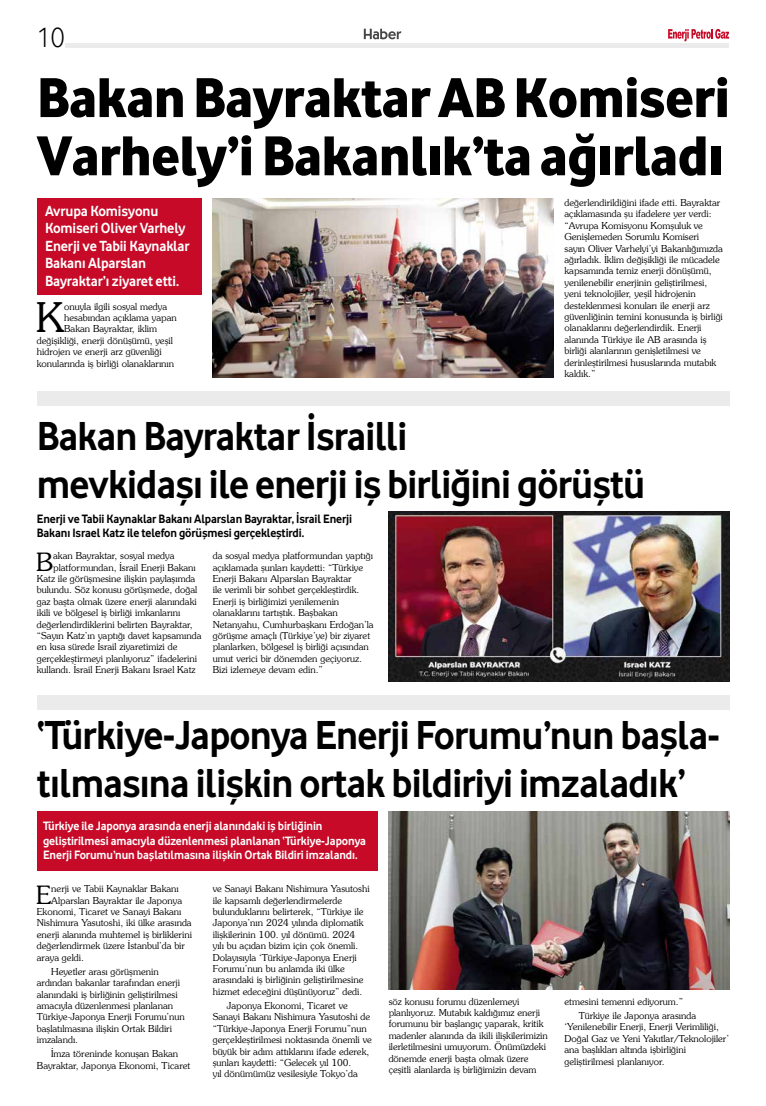
<style>
.page{position:relative;width:766px;height:1106px;background:#fff}
.page>*{position:absolute;margin:0;border:0;box-sizing:border-box;transform-origin:0 0}
.t1{font:58.2px/58.2px "Vodafone Ex B";letter-spacing:-.01em;color:#000;scale:.95 1}
.t2{font:700 42px/48px "Vodafone Rg";letter-spacing:-.02em;color:#000;scale:.95 1}
.t3{font:40.7px "Southern Plain";color:#000}
.t4{font:29.1px "Vodafone Lt";color:#000;scale:.95 1}
.t5{font:25.1px "Southern Plain";color:#000}
.t6{font:700 15.2px/17.4px "Vodafone Rg";letter-spacing:-.01em;color:#fff;scale:.95 1}
.t7{font:700 12.6px/14.4px "Vodafone Rg";letter-spacing:-.01em;color:#fff;scale:.95 1}
.t8{font:700 12.6px/14.4px "Vodafone Rg";letter-spacing:-.01em;color:#000;scale:.95 1}
.t9{font:9.5px/11.4px "Southern Plain";color:#000}
</style>
<div class="page">
<svg style="left:668px;top:29px;width:61px;height:12px"></svg>
<hr style="left:66px;top:44px;width:663px;height:4px;background:#ebebeb">
<svg style="left:364px;top:29px;width:37px;height:10px"></svg>
<div style="left:37px;top:198px;width:164px;height:97px;background:#c60a27"></div>
<div style="left:37px;top:811px;width:340px;height:59px;background:#c60a27"></div>
<div style="left:37px;top:391px;width:692px;height:14px;background:#ebebeb"></div>
<div style="left:37px;top:695px;width:692px;height:14px;background:#ebebeb"></div>
<img style="left:213px;top:198px;width:340px;height:179px">
<img style="left:388px;top:511px;width:341px;height:170px">
<img style="left:388px;top:811px;width:341px;height:178px">
<h3 class="t4" style="left:37px;top:21px;width:31px">10</h3>
<h1 class="t1" style="left:37px;top:66px;width:730px">Bakan Bayraktar AB Komiseri<br>Varhely’i Bakanlık’ta ağırladı</h1>
<h3 class="t6" style="left:45px;top:202px;width:154px">Avrupa Komisyonu<br>Komiseri Oliver Varhely<br>Enerji ve Tabii Kaynaklar<br>Bakanı Alparslan<br>Bayraktar’ı ziyaret etti.</h3>
<h3 class="t3" style="left:36px;top:292px;width:30px">K</h3>
<p class="t9" style="left:64px;top:300px;width:104px">onuyla ilgili sosyal medya</p>
<p class="t9" style="left:64px;top:311px;width:114px">hesabından açıklama yapan</p>
<p class="t9" style="left:64px;top:323px;width:94px">Bakan Bayraktar, iklim</p>
<p class="t9" style="left:37px;top:334px;width:137px">değişikliği, enerji dönüşümü, yeşil</p>
<p class="t9" style="left:37px;top:346px;width:126px">hidrojen ve enerji arz güvenliği</p>
<p class="t9" style="left:37px;top:357px;width:139px">konularında iş birliği olanaklarının</p>
<p class="t9" style="left:564px;top:196px;width:160px">değerlendirildiğini ifade etti. Bayraktar açıklamasında şu ifadelere yer verdi: “Avrupa Komisyonu Komşuluk ve Genişlemeden Sorumlu Komiseri<br>sayın Oliver Varhelyi’yi Bakanlığımızda ağırladık. İklim değişikliği ile mücadele kapsamında temiz enerji dönüşümü, yenilenebilir enerjinin geliştirilmesi, yeni teknolojiler, yeşil hidrojenin desteklenmesi konuları ile enerji arz güvenliğinin temini konusunda iş birliği olanaklarını değerlendirdik. Enerji alanında Türkiye ile AB arasında iş birliği alanlarının genişletilmesi ve derinleştirilmesi hususlarında mutabık kaldık.”</p>
<h2 class="t2" style="left:37px;top:411px;width:641px">Bakan Bayraktar İsrailli<br>mevkidaşı ile enerji iş birliğini görüştü</h2>
<h3 class="t8" style="left:37px;top:511px;width:333px">Enerji ve Tabii Kaynaklar Bakanı Alparslan Bayraktar, İsrail Enerji<br>Bakanı Israel Katz ile telefon görüşmesi gerçekleştirdi.</h3>
<h3 class="t5" style="left:36px;top:546px;width:19px">B</h3>
<p class="t9" style="left:53px;top:550px;width:123px">akan Bayraktar, sosyal medya</p>
<p class="t9" style="left:53px;top:561px;width:144px">platformundan, İsrail Enerji Bakanı</p>
<p class="t9" style="left:37px;top:572px;width:160px">Katz ile görüşmesine ilişkin paylaşımda</p>
<p class="t9" style="left:37px;top:584px;width:162px">bulundu. Söz konusu görüşmede, doğal</p>
<p class="t9" style="left:37px;top:595px;width:161px">gaz başta olmak üzere enerji alanındaki</p>
<p class="t9" style="left:37px;top:607px;width:145px">ikili ve bölgesel iş birliği imkanlarını</p>
<p class="t9" style="left:37px;top:618px;width:157px">değerlendirdiklerini belirten Bayraktar,</p>
<p class="t9" style="left:37px;top:629px;width:166px">“Sayın Katz’ın yaptığı davet kapsamında</p>
<p class="t9" style="left:37px;top:641px;width:142px">en kısa sürede İsrail ziyaretimizi de</p>
<p class="t9" style="left:37px;top:652px;width:162px">gerçekleştirmeyi planlıyoruz” ifadelerini</p>
<p class="t9" style="left:37px;top:664px;width:160px">kullandı. İsrail Enerji Bakanı Israel Katz</p>
<p class="t9" style="left:213px;top:550px;width:162px">da sosyal medya platformundan yaptığı açıklamada şunları kaydetti: “Türkiye Enerji Bakanı Alparslan Bayraktar<br>ile verimli bir sohbet gerçekleştirdik.<br>Enerji iş birliğimizi yenilemenin olanaklarını tartıştık. Başbakan Netanyahu, Cumhurbaşkanı Erdoğan’la görüşme amaçlı (Türkiye’ye) bir ziyaret planlarken, bölgesel iş birliği açısından umut verici bir dönemden geçiyoruz.<br>Bizi izlemeye devam edin.”</p>
<h2 class="t2" style="left:37px;top:711px;width:720px">‘Türkiye-Japonya Enerji Forumu’nun başla&shy;tılmasına ilişkin ortak bildiriyi imzaladık’</h2>
<h3 class="t7" style="left:43px;top:819px;width:341px">Türkiye ile Japonya arasında enerji alanındaki iş birliğinin geliştirilmesi amacıyla düzenlenmesi planlanan ‘Türkiye-Japonya<br>Enerji Forumu’nun başlatılmasına ilişkin Ortak Bildiri imzalandı.</h3>
<h3 class="t5" style="left:36px;top:879px;width:17px">E</h3>
<p class="t9" style="left:51px;top:882px;width:129px">nerji ve Tabii Kaynaklar Bakanı</p>
<p class="t9" style="left:51px;top:894px;width:132px">Alparslan Bayraktar ile Japonya</p>
<p class="t9" style="left:37px;top:905px;width:146px">Ekonomi, Ticaret ve Sanayi Bakanı</p>
<p class="t9" style="left:37px;top:917px;width:156px">Nishimura Yasutoshi, iki ülke arasında</p>
<p class="t9" style="left:37px;top:928px;width:156px">enerji alanında muhtemel iş birliklerini</p>
<p class="t9" style="left:37px;top:939px;width:149px">değerlendirmek üzere İstanbul’da bir</p>
<p class="t9" style="left:37px;top:951px;width:48px">araya geldi.</p>
<p class="t9" style="left:37px;top:965px;width:149px;text-indent:14px">Heyetler arası görüşmenin ardından bakanlar tarafından enerji alanındaki iş birliğinin geliştirilmesi amacıyla düzenlenmesi planlanan<br>Türkiye-Japonya Enerji Forumu’nun başlatılmasına ilişkin Ortak Bildiri imzalandı.</p>
<p class="t9" style="left:37px;top:1048px;width:155px;text-align:center">İmza töreninde konuşan Bakan<br>Bayraktar, Japonya Ekonomi, Ticaret</p>
<p class="t9" style="left:213px;top:882px;width:158px">ve Sanayi Bakanı Nishimura Yasutoshi ile kapsamlı değerlendirmelerde bulunduklarını belirterek, “Türkiye ile Japonya’nın 2024 yılında diplomatik ilişkilerinin 100. yıl dönümü. 2024<br>yılı bu açıdan bizim için çok önemli.<br>Dolayısıyla ‘Türkiye-Japonya Enerji Forumu’nun bu anlamda iki ülke arasındaki iş birliğinin geliştirilmesine hizmet edeceğini düşünüyoruz” dedi.</p>
<p class="t9" style="left:213px;top:999px;width:160px;text-indent:14px">Japonya Ekonomi, Ticaret ve Sanayi Bakanı Nishimura Yasutoshi de “Türkiye-Japonya Enerji Forumu”nun gerçekleştirilmesi noktasında önemli ve büyük bir adım attıklarını ifade ederek, şunları kaydetti: “Gelecek yıl 100.<br>yıl dönümümüz vesilesiyle Tokyo’da</p>
<p class="t9" style="left:388px;top:995px;width:160px">söz konusu forumu düzenlemeyi planlıyoruz. Mutabık kaldığımız enerji forumunu bir başlangıç yaparak, kritik madenler alanında da ikili ilişkilerimizin ilerletilmesini umuyorum. Önümüzdeki dönemde enerji başta olmak üzere çeşitli alanlarda iş birliğimizin devam</p>
<p class="t9" style="left:578px;top:993px;width:119px;line-height:14.2px;text-indent:-14px">etmesini temenni ediyorum.”<br>Türkiye ile Japonya arasında</p>
<p class="t9" style="left:564px;top:1020px;width:166px">‘Yenilenebilir Enerji, Enerji Verimliliği, Doğal Gaz ve Yeni Yakıtlar/Teknolojiler’ ana başlıkları altında işbirliğini geliştirilmesi planlanıyor.</p>
</div>
